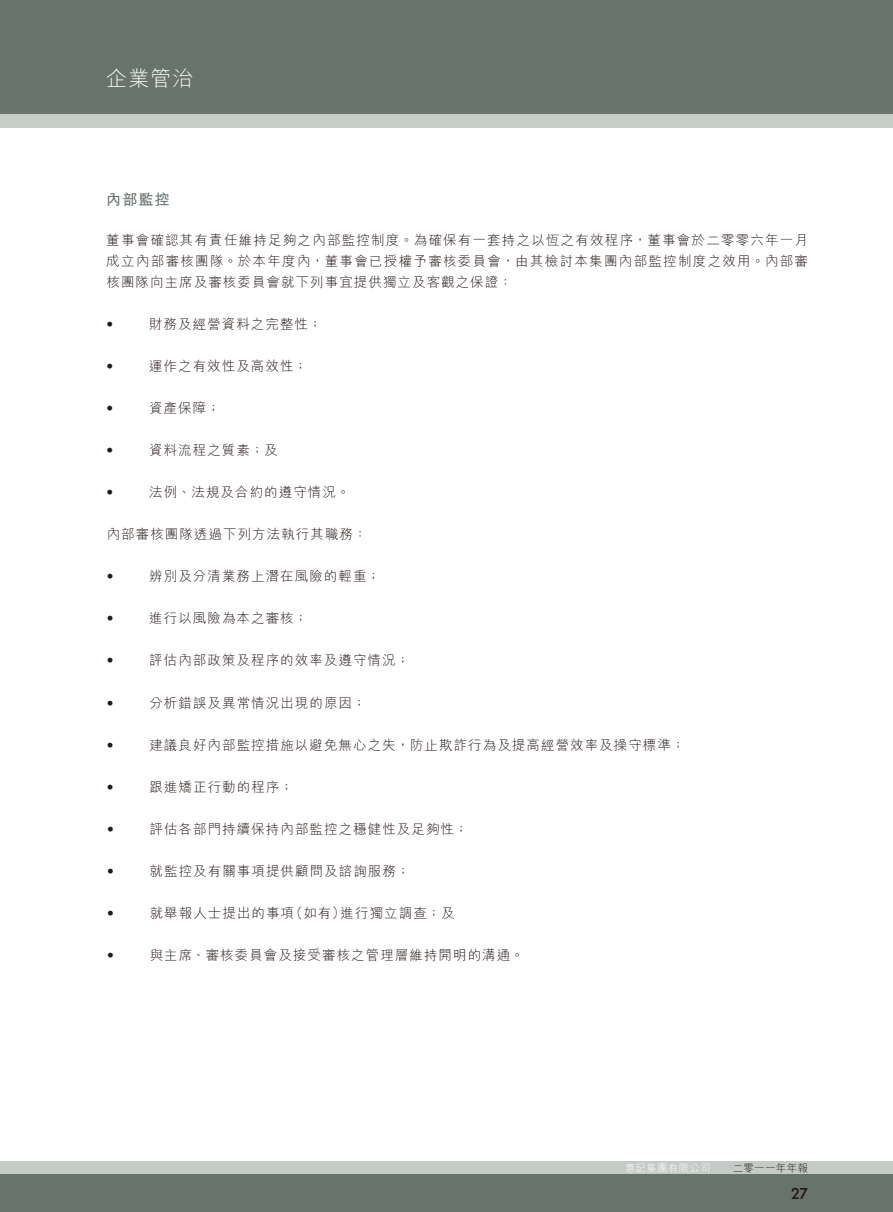
<style>
.page{position:relative;width:893px;height:1212px;background:#fff}
.page>*{position:absolute;margin:0;border:0;box-sizing:border-box;transform-origin:0 0}
.t1{font:300 21px "M Hei HK";color:#fff}
.t2{font:18px "Li Gothic Med";color:#231916}
.t3{font:700 15px "M Hei HK";color:#68746b}
.t4{font:300 13.5px/21px "M Hei HK";letter-spacing:.08em;color:#231916;text-align:justify}
.t5{font:300 13.5px "Univers LT Std";color:#231916}
.t6{font:300 10.5px "M Hei HK";letter-spacing:.03em;color:#fff}
.t7{font:300 10.5px "M Hei HK";letter-spacing:.03em;color:#231916}
</style>
<div class="page">
<div style="left:0;top:1161px;width:893px;height:51px;background:#c4cbc7"></div>
<div style="left:0;top:0;width:893px;height:127px;background:#c6cdc9"></div>
<div style="left:0;top:0;width:893px;height:114px;background:#68746b"></div>
<div style="left:0;top:1174px;width:893px;height:38px;background:#68746b"></div>
<h1 class="t1" style="left:106px;top:64px;width:89px">企業管治</h1>
<p class="t3" style="left:106px;top:188px;width:65px">內部監控</p>
<p class="t4" style="left:106px;top:229px;width:703px">董事會確認其有責任維持足夠之內部監控制度。為確保有一套持之以恆之有效程序，董事會於二零零六年一月成立內部審核團隊。於本年度內，董事會已授權予審核委員會，由其檢討本集團內部監控制度之效用。內部審核團隊向主席及審核委員會就下列事宜提供獨立及客觀之保證：</p>
<p class="t5" style="left:107px;top:316px;width:8px">•</p>
<p class="t4" style="left:149px;top:313px;width:174px">財務及經營資料之完整性；</p>
<p class="t5" style="left:107px;top:358px;width:8px">•</p>
<p class="t4" style="left:149px;top:355px;width:160px">運作之有效性及高效性；</p>
<p class="t5" style="left:107px;top:400px;width:8px">•</p>
<p class="t4" style="left:149px;top:397px;width:73px">資產保障；</p>
<p class="t5" style="left:107px;top:442px;width:8px">•</p>
<p class="t4" style="left:149px;top:439px;width:130px">資料流程之質素；及</p>
<p class="t5" style="left:107px;top:484px;width:8px">•</p>
<p class="t4" style="left:149px;top:481px;width:202px">法例、法規及合約的遵守情況。</p>
<p class="t4" style="left:107px;top:523px;width:262px">內部審核團隊透過下列方法執行其職務：</p>
<p class="t5" style="left:107px;top:568px;width:8px">•</p>
<p class="t4" style="left:149px;top:565px;width:233px">辨別及分清業務上潛在風險的輕重；</p>
<p class="t5" style="left:107px;top:610px;width:8px">•</p>
<p class="t4" style="left:149px;top:607px;width:160px">進行以風險為本之審核；</p>
<p class="t5" style="left:107px;top:652px;width:8px">•</p>
<p class="t4" style="left:149px;top:649px;width:262px">評估內部政策及程序的效率及遵守情況；</p>
<p class="t5" style="left:107px;top:694px;width:8px">•</p>
<p class="t4" style="left:149px;top:691px;width:218px">分析錯誤及異常情況出現的原因；</p>
<p class="t5" style="left:107px;top:736px;width:8px">•</p>
<p class="t4" style="left:149px;top:733px;width:537px">建議良好內部監控措施以避免無心之失，防止欺詐行為及提高經營效率及操守標準；</p>
<p class="t5" style="left:107px;top:778px;width:8px">•</p>
<p class="t4" style="left:150px;top:775px;width:145px">跟進矯正行動的程序；</p>
<p class="t5" style="left:107px;top:820px;width:8px">•</p>
<p class="t4" style="left:150px;top:817px;width:320px">評估各部門持續保持內部監控之穩健性及足夠性；</p>
<p class="t5" style="left:107px;top:862px;width:8px">•</p>
<p class="t4" style="left:150px;top:859px;width:262px">就監控及有關事項提供顧問及諮詢服務；</p>
<p class="t5" style="left:107px;top:904px;width:8px">•</p>
<p class="t4" style="left:150px;top:901px;width:306px">就舉報人士提出的事項（如有）進行獨立調查；及</p>
<p class="t5" style="left:107px;top:946px;width:8px">•</p>
<p class="t4" style="left:150px;top:943px;width:376px">與主席、審核委員會及接受審核之管理層維持開明的溝通。</p>
<p class="t6" style="left:625px;top:1161px;width:88px">惠記集團有限公司</p>
<p class="t7" style="left:733px;top:1161px;width:77px">二零一一年年報</p>
<h2 class="t2" style="left:791px;top:1184px;width:18px">27</h2>
</div>
